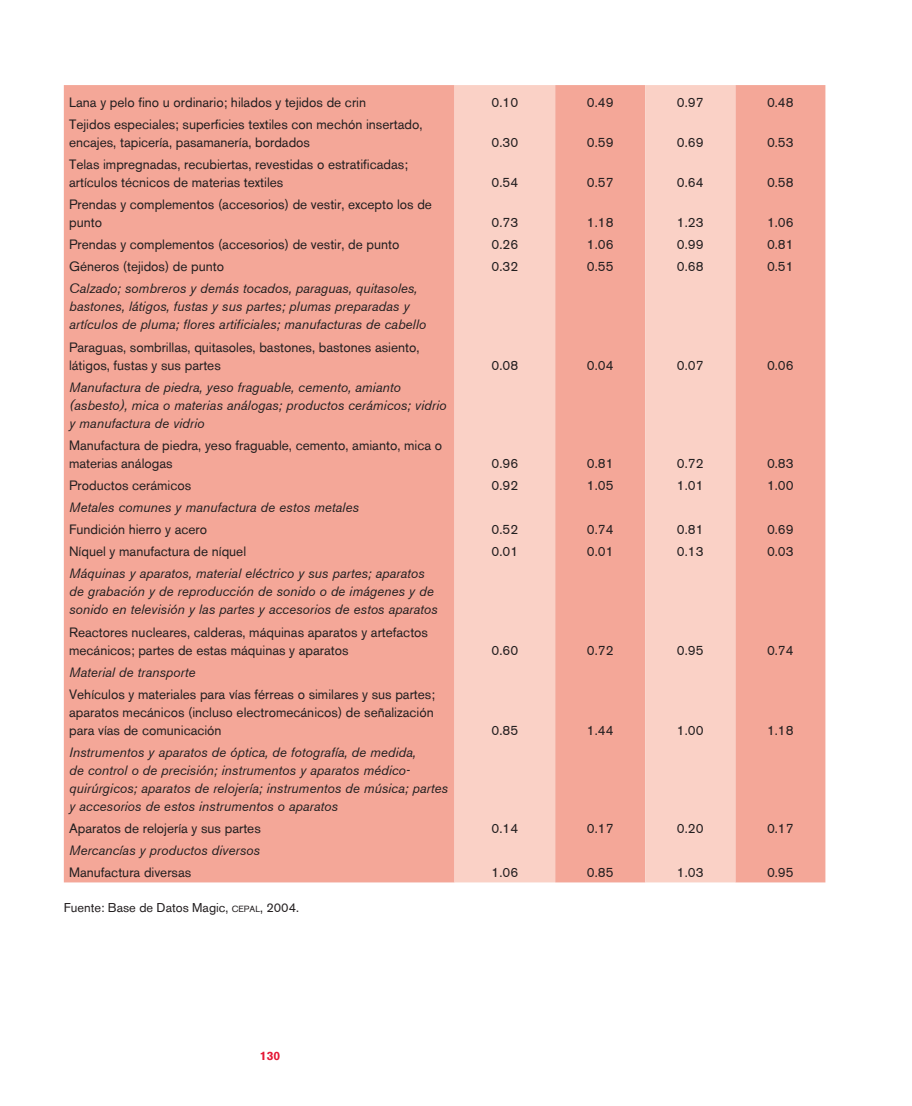
<style>
.page{position:relative;width:912px;height:1106px;background:#fff}
.page>*{position:absolute;margin:0;border:0;box-sizing:border-box;transform-origin:0 0}
.t1{font:13.5px/18px "Akzidenz Grotesk BE";color:#231f20}
.t2{font:italic 13.5px/18px "Akzidenz Grotesk BE";color:#231f20}
.cuerpo_texto_copy{font:12.75px "Akzidenz Grotesk BE";color:#231f20}
.t3{font:700 12px "Akzidenz Grotesk BE";color:#e51836}
.s1{font-size:8.85px}
</style>
<div class="page">
<div style="left:64px;top:85px;width:761px;height:797px;background:#f4a798"></div>
<svg style="left:454px;top:85px;width:281px;height:797px;background:#f8c3b7"></svg>
<p class="t1" style="left:69px;top:93px;width:298px">Lana y pelo fino u ordinario; hilados y tejidos de crin</p>
<p class="t1" style="left:491px;top:93px;width:28px">0.10</p>
<p class="t1" style="left:586px;top:93px;width:28px">0.49</p>
<p class="t1" style="left:676px;top:93px;width:28px">0.97</p>
<p class="t1" style="left:766px;top:93px;width:28px">0.48</p>
<p class="t1" style="left:69px;top:115px;width:354px">Tejidos especiales; superficies textiles con mechón insertado, encajes, tapicería, pasamanería, bordados</p>
<p class="t1" style="left:491px;top:133px;width:28px">0.30</p>
<p class="t1" style="left:586px;top:133px;width:28px">0.59</p>
<p class="t1" style="left:676px;top:133px;width:28px">0.69</p>
<p class="t1" style="left:766px;top:133px;width:28px">0.53</p>
<p class="t1" style="left:69px;top:155px;width:340px">Telas impregnadas, recubiertas, revestidas o estratificadas; artículos técnicos de materias textiles</p>
<p class="t1" style="left:69px;top:195px;width:364px">Prendas y complementos (accesorios) de vestir, excepto los de punto</p>
<p class="t1" style="left:491px;top:173px;width:28px">0.54</p>
<p class="t1" style="left:586px;top:173px;width:28px">0.57</p>
<p class="t1" style="left:676px;top:173px;width:28px">0.64</p>
<p class="t1" style="left:766px;top:173px;width:28px">0.58</p>
<p class="t1" style="left:491px;top:213px;width:28px">0.73</p>
<p class="t1" style="left:586px;top:213px;width:28px">1.18</p>
<p class="t1" style="left:676px;top:213px;width:28px">1.23</p>
<p class="t1" style="left:766px;top:213px;width:28px">1.06</p>
<p class="t1" style="left:69px;top:235px;width:331px">Prendas y complementos (accesorios) de vestir, de punto</p>
<p class="t1" style="left:491px;top:235px;width:28px">0.26</p>
<p class="t1" style="left:586px;top:235px;width:28px">1.06</p>
<p class="t1" style="left:676px;top:235px;width:28px">0.99</p>
<p class="t1" style="left:766px;top:235px;width:28px">0.81</p>
<p class="t1" style="left:69px;top:257px;width:156px">Géneros (tejidos) de punto</p>
<p class="t1" style="left:491px;top:257px;width:28px">0.32</p>
<p class="t1" style="left:586px;top:257px;width:28px">0.55</p>
<p class="t1" style="left:676px;top:257px;width:28px">0.68</p>
<p class="t1" style="left:766px;top:257px;width:28px">0.51</p>
<p class="t2" style="left:69px;top:280px;width:358px">Calzado; sombreros y demás tocados, paraguas, quitasoles, bastones, látigos, fustas y sus partes; plumas preparadas y artículos de pluma; flores artificiales; manufacturas de cabello</p>
<p class="t1" style="left:69px;top:338px;width:352px">Paraguas, sombrillas, quitasoles, bastones, bastones asiento, látigos, fustas y sus partes</p>
<p class="t1" style="left:491px;top:356px;width:28px">0.08</p>
<p class="t1" style="left:586px;top:356px;width:28px">0.04</p>
<p class="t1" style="left:676px;top:356px;width:28px">0.07</p>
<p class="t1" style="left:766px;top:356px;width:28px">0.06</p>
<p class="t2" style="left:69px;top:378px;width:378px">Manufactura de piedra, yeso fraguable, cemento, amianto (asbesto), mica o materias análogas; productos cerámicos; vidrio y manufactura de vidrio</p>
<p class="t1" style="left:69px;top:436px;width:374px">Manufactura de piedra, yeso fraguable, cemento, amianto, mica o materias análogas</p>
<p class="t1" style="left:491px;top:454px;width:28px">0.96</p>
<p class="t1" style="left:586px;top:454px;width:28px">0.81</p>
<p class="t1" style="left:676px;top:454px;width:28px">0.72</p>
<p class="t1" style="left:766px;top:454px;width:28px">0.83</p>
<p class="t1" style="left:69px;top:476px;width:124px">Productos cerámicos</p>
<p class="t1" style="left:491px;top:476px;width:28px">0.92</p>
<p class="t1" style="left:586px;top:476px;width:28px">1.05</p>
<p class="t1" style="left:676px;top:476px;width:28px">1.01</p>
<p class="t1" style="left:766px;top:476px;width:28px">1.00</p>
<p class="t2" style="left:69px;top:498px;width:291px">Metales comunes y manufactura de estos metales</p>
<p class="t1" style="left:69px;top:520px;width:139px">Fundición hierro y acero</p>
<p class="t1" style="left:491px;top:520px;width:28px">0.52</p>
<p class="t1" style="left:586px;top:520px;width:28px">0.74</p>
<p class="t1" style="left:676px;top:520px;width:28px">0.81</p>
<p class="t1" style="left:766px;top:520px;width:28px">0.69</p>
<p class="t1" style="left:69px;top:542px;width:178px">Níquel y manufactura de níquel</p>
<p class="t1" style="left:491px;top:542px;width:28px">0.01</p>
<p class="t1" style="left:586px;top:542px;width:28px">0.01</p>
<p class="t1" style="left:676px;top:542px;width:28px">0.13</p>
<p class="t1" style="left:766px;top:542px;width:28px">0.03</p>
<p class="t2" style="left:69px;top:564px;width:370px">Máquinas y aparatos, material eléctrico y sus partes; aparatos de grabación y de reproducción de sonido o de imágenes y de sonido en televisión y las partes y accesorios de estos aparatos</p>
<p class="t1" style="left:69px;top:623px;width:360px">Reactores nucleares, calderas, máquinas aparatos y artefactos mecánicos; partes de estas máquinas y aparatos</p>
<p class="t1" style="left:491px;top:641px;width:28px">0.60</p>
<p class="t1" style="left:586px;top:641px;width:28px">0.72</p>
<p class="t1" style="left:676px;top:641px;width:28px">0.95</p>
<p class="t1" style="left:766px;top:641px;width:28px">0.74</p>
<p class="t2" style="left:69px;top:663px;width:128px">Material de transporte</p>
<p class="t1" style="left:69px;top:685px;width:367px;text-align:justify">Vehículos y materiales para vías férreas o similares y sus partes; aparatos mecánicos (incluso electromecánicos) de señalización para vías de comunicación</p>
<p class="t1" style="left:491px;top:721px;width:28px">0.85</p>
<p class="t1" style="left:586px;top:721px;width:28px">1.44</p>
<p class="t1" style="left:676px;top:721px;width:28px">1.00</p>
<p class="t1" style="left:766px;top:721px;width:28px">1.18</p>
<p class="t2" style="left:69px;top:743px;width:380px">Instrumentos y aparatos de óptica, de fotografía, de medida,<br>de control o de precisión; instrumentos y aparatos médico&shy;quirúrgicos; aparatos de relojería; instrumentos de música; partes y accesorios de estos instrumentos o aparatos</p>
<p class="t1" style="left:69px;top:819px;width:193px">Aparatos de relojería y sus partes</p>
<p class="t1" style="left:491px;top:819px;width:28px">0.14</p>
<p class="t1" style="left:586px;top:819px;width:28px">0.17</p>
<p class="t1" style="left:676px;top:819px;width:28px">0.20</p>
<p class="t1" style="left:766px;top:819px;width:28px">0.17</p>
<p class="t2" style="left:69px;top:841px;width:192px">Mercancías y productos diversos</p>
<p class="t1" style="left:69px;top:863px;width:124px">Manufactura diversas</p>
<p class="t1" style="left:491px;top:863px;width:28px">1.06</p>
<p class="t1" style="left:586px;top:863px;width:28px">0.85</p>
<p class="t1" style="left:676px;top:863px;width:28px">1.03</p>
<p class="t1" style="left:766px;top:863px;width:28px">0.95</p>
<p class="cuerpo_texto_copy" style="left:64px;top:900px;width:236px">Fuente: Base de Datos Magic, <span class="s1">CEPAL</span>, 2004.</p>
<p class="t3" style="left:260px;top:1048px;width:22px">130</p>
</div>
